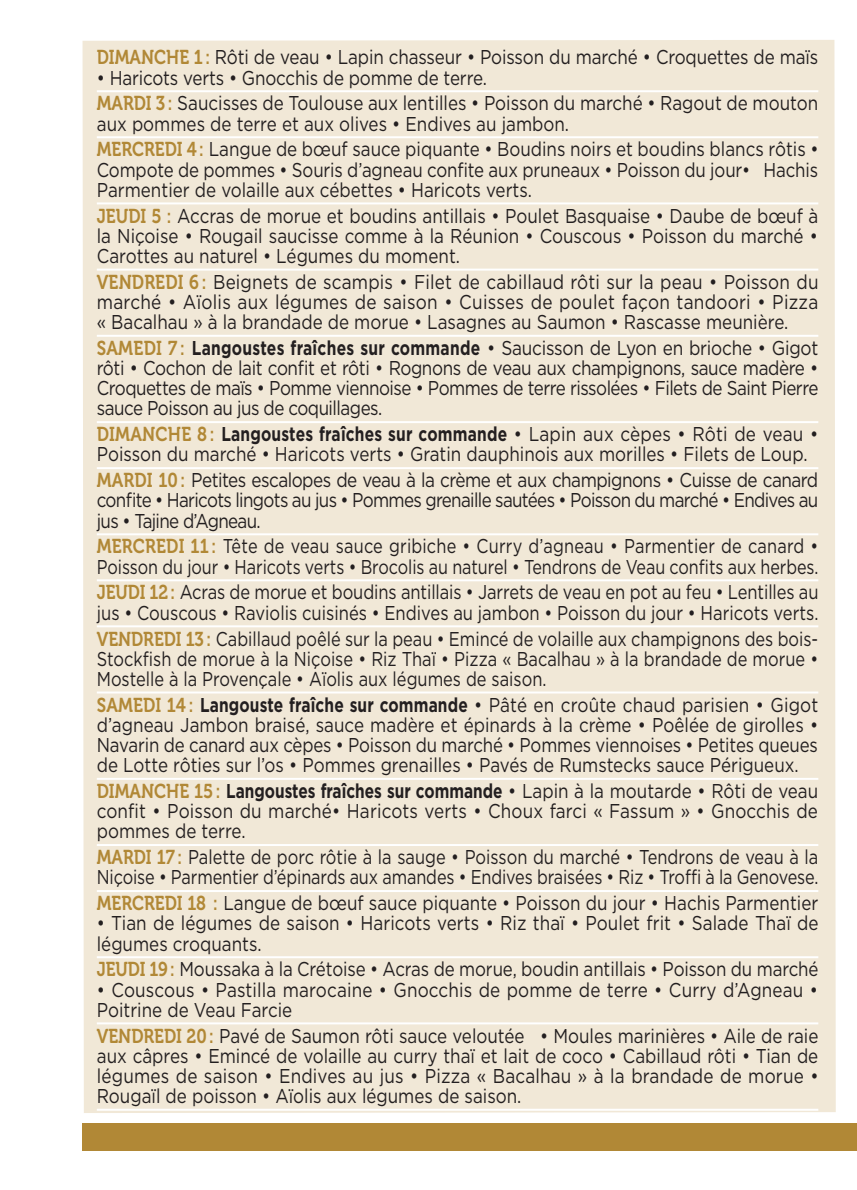
<style>
.page{position:relative;width:857px;height:1190px;background:#fff}
.page>*{position:absolute;margin:0;border:0;box-sizing:border-box;transform-origin:0 0}
.t1{font:20px/20.2px "Gotham";color:#231f20;scale:.85 1}
.t2{font:20px/20.2px "Gotham";color:#231f20;text-align:justify;scale:.86 1}
.t3{font:20px/20.2px "Gotham";color:#231f20;scale:.82 1}
.t4{font:20px/20.2px "Gotham";color:#231f20;scale:.84 1}
.s1{font-family:"Museo 700";color:#b18836}
.s2{font-weight:700}
</style>
<div class="page">
<div style="left:83px;top:40px;width:752px;height:1073px;background:#f1e8d7"></div>
<div style="left:83px;top:1123px;width:774px;height:27px;background:#b18836"></div>
<hr style="left:97px;top:90px;width:721px;height:2px;background:#fff">
<hr style="left:97px;top:136px;width:721px;height:2px;background:#fff">
<hr style="left:97px;top:202px;width:721px;height:2px;background:#fff">
<hr style="left:97px;top:269px;width:721px;height:2px;background:#fff">
<hr style="left:97px;top:335px;width:721px;height:2px;background:#fff">
<hr style="left:97px;top:421px;width:721px;height:2px;background:#fff">
<hr style="left:97px;top:467px;width:721px;height:2px;background:#fff">
<hr style="left:97px;top:533px;width:721px;height:2px;background:#fff">
<hr style="left:97px;top:579px;width:721px;height:2px;background:#fff">
<hr style="left:97px;top:625px;width:721px;height:2px;background:#fff">
<hr style="left:97px;top:691px;width:721px;height:2px;background:#fff">
<hr style="left:97px;top:778px;width:721px;height:2px;background:#fff">
<hr style="left:97px;top:844px;width:721px;height:2px;background:#fff">
<hr style="left:97px;top:890px;width:721px;height:2px;background:#fff">
<hr style="left:97px;top:956px;width:721px;height:2px;background:#fff">
<hr style="left:97px;top:1022px;width:721px;height:2px;background:#fff">
<hr style="left:97px;top:1109px;width:721px;height:2px;background:#fff">
<p class="t1" style="left:97px;top:47px;width:850px"><span class="s1">DIMANCHE 1:</span> Rôti de veau • Lapin chasseur • Poisson du marché • Croquettes de maïs</p>
<p class="t1" style="left:97px;top:64px;width:850px;line-height:25.8px">• Haricots verts • Gnocchis de pomme de terre.<br><span class="s1">MARDI 3:</span> Saucisses de Toulouse aux lentilles • Poisson du marché • Ragout de mouton</p>
<p class="t1" style="left:97px;top:110px;width:850px;line-height:25.8px">aux pommes de terre et aux olives • Endives au jambon.<br><span class="s1">MERCREDI 4:</span> Langue de bœuf sauce piquante • Boudins noirs et boudins blancs rôtis •</p>
<p class="t4" style="left:97px;top:159px;width:860px">Compote de pommes • Souris d’agneau confite aux pruneaux • Poisson du jour• Hachis<br>Parmentier de volaille aux cébettes • Haricots verts.</p>
<p class="t1" style="left:97px;top:205px;width:850px;text-align:justify"><span class="s1">JEUDI 5 :</span> Accras de morue et boudins antillais • Poulet Basquaise • Daube de bœuf à la Niçoise • Rougail saucisse comme à la Réunion • Couscous • Poisson du marché • Carottes au naturel • Légumes du moment.</p>
<p class="t2" style="left:97px;top:271px;width:840px"><span class="s1">VENDREDI 6:</span> Beignets de scampis • Filet de cabillaud rôti sur la peau • Poisson du marché • Aïolis aux légumes de saison • Cuisses de poulet façon tandoori • Pizza « Bacalhau » à la brandade de morue • Lasagnes au Saumon • Rascasse meunière.</p>
<p class="t2" style="left:97px;top:337px;width:840px"><span class="s1">SAMEDI 7 :</span> <span class="s2">Langoustes fraîches sur commande</span> • Saucisson de Lyon en brioche • Gigot rôti • Cochon de lait confit et rôti • Rognons de veau aux champignons, sauce madère • Croquettes de maïs • Pomme viennoise • Pommes de terre rissolées • Filets de Saint Pierre sauce Poisson au jus de coquillages.</p>
<p class="t2" style="left:97px;top:424px;width:840px"><span class="s1">DIMANCHE 8 :</span> <span class="s2">Langoustes fraîches sur commande</span> • Lapin aux cèpes • Rôti de veau •<br>Poisson du marché • Haricots verts • Gratin dauphinois aux morilles • Filets de Loup.</p>
<p class="t2" style="left:97px;top:470px;width:840px"><span class="s1">MARDI 10 :</span> Petites escalopes de veau à la crème et aux champignons • Cuisse de canard confite • Haricots lingots au jus • Pommes grenaille sautées • Poisson du marché • Endives au jus • Tajine d’Agneau.</p>
<p class="t3" style="left:97px;top:536px;width:881px"><span class="s1">MERCREDI 11 :</span> Tête de veau sauce gribiche • Curry d’agneau • Parmentier de canard •<br>Poisson du jour • Haricots verts • Brocolis au naturel • Tendrons de Veau confits aux herbes.</p>
<p class="t3" style="left:97px;top:582px;width:881px"><span class="s1">JEUDI 12:</span> Acras de morue et boudins antillais • Jarrets de veau en pot au feu • Lentilles au jus • Couscous • Raviolis cuisinés • Endives au jambon • Poisson du jour • Haricots verts.</p>
<p class="t3" style="left:97px;top:628px;width:881px;text-align:justify"><span class="s1">VENDREDI 13:</span> Cabillaud poêlé sur la peau • Emincé de volaille aux champignons des bois-Stockfish de morue à la Niçoise • Riz Thaï • Pizza « Bacalhau » à la brandade de morue • Mostelle à la Provençale • Aïolis aux légumes de saison.</p>
<p class="t2" style="left:97px;top:694px;width:840px"><span class="s1">SAMEDI 14:</span> <span class="s2">Langouste fraîche sur commande</span> • Pâté en croûte chaud parisien • Gigot d’agneau Jambon braisé, sauce madère et épinards à la crème • Poêlée de girolles • Navarin de canard aux cèpes • Poisson du marché • Pommes viennoises • Petites queues de Lotte rôties sur l’os • Pommes grenailles • Pavés de Rumstecks sauce Périgueux.</p>
<p class="t1" style="left:97px;top:780px;width:850px;text-align:justify"><span class="s1">DIMANCHE 15:</span> <span class="s2">Langoustes fraîches sur commande</span> • Lapin à la moutarde • Rôti de veau confit • Poisson du marché• Haricots verts • Choux farci « Fassum » • Gnocchis de pommes de terre.</p>
<p class="t3" style="left:97px;top:846px;width:881px"><span class="s1">MARDI 17:</span> Palette de porc rôtie à la sauge • Poisson du marché • Tendrons de veau à la<br>Niçoise • Parmentier d’épinards aux amandes • Endives braisées • Riz • Troffi à la Genovese.</p>
<p class="t1" style="left:97px;top:892px;width:850px"><span class="s1">MERCREDI 18 :</span> Langue de bœuf sauce piquante • Poisson du jour • Hachis Parmentier</p>
<p class="t1" style="left:97px;top:913px;width:850px">• Tian de légumes de saison • Haricots verts • Riz thaï • Poulet frit • Salade Thaï de légumes croquants.</p>
<p class="t4" style="left:97px;top:959px;width:860px"><span class="s1">JEUDI 19:</span> Moussaka à la Crétoise • Acras de morue, boudin antillais • Poisson du marché</p>
<p class="t1" style="left:97px;top:979px;width:849px">• Couscous • Pastilla marocaine • Gnocchis de pomme de terre • Curry d’Agneau •<br>Poitrine de Veau Farcie</p>
<p class="t1" style="left:97px;top:1025px;width:850px;text-align:justify"><span class="s1">VENDREDI 20:</span> Pavé de Saumon rôti sauce veloutée • Moules marinières • Aile de raie aux câpres • Emincé de volaille au curry thaï et lait de coco • Cabillaud rôti • Tian de légumes de saison • Endives au jus • Pizza « Bacalhau » à la brandade de morue • Rougaïl de poisson • Aïolis aux légumes de saison.</p>
</div>
